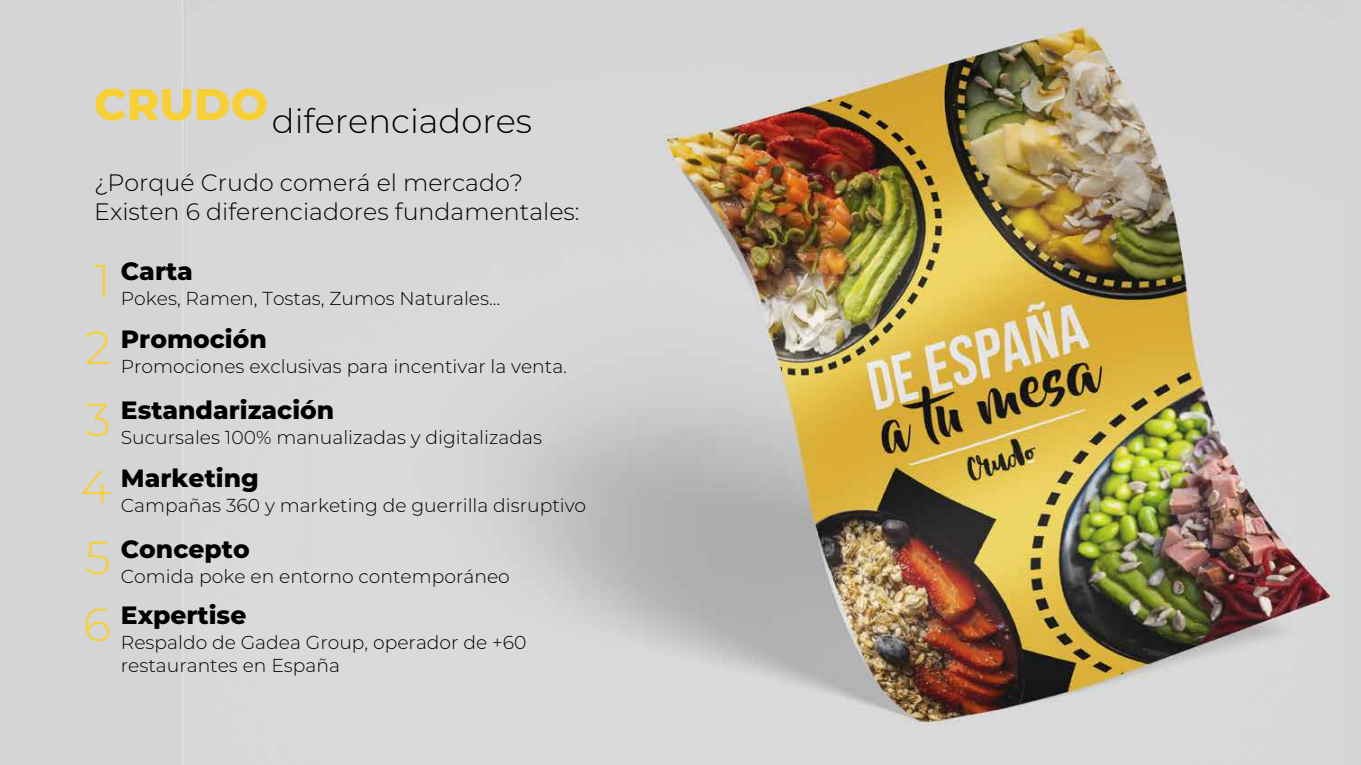
<style>
.page{position:relative;width:1361px;height:765px;background:#d5d5d5}
.page>*{position:absolute;margin:0;border:0;box-sizing:border-box;transform-origin:0 0}
.t1{font:300 46.25px "Montserrat";color:#f7cf36}
.t2{font:300 33.88px "Montserrat";color:#000}
.t3{font:800 25px "Montserrat";color:#000}
.t4{font:300 23.75px/28.5px "Montserrat";color:#000}
.t5{font:300 18.75px/22.5px "Montserrat";color:#000}
</style>
<div class="page">
<img style="left:528px;top:18px;width:807px;height:707px">
<h2 class="t2" style="left:94px;top:98px;width:439px"><sup>CRUDO</sup>diferenciadores</h2>
<p class="t4" style="left:94px;top:168px;width:487px">¿Porqué Crudo comerá el mercado?<br>Existen 6 diferenciadores fundamentales:</p>
<h1 class="t1" style="left:95px;top:249px;width:18px">1</h1>
<h3 class="t3" style="left:121px;top:253px;width:74px">Carta</h3>
<p class="t5" style="left:121px;top:287px;width:381px">Pokes, Ramen, Tostas, Zumos Naturales...</p>
<h1 class="t1" style="left:85px;top:317px;width:28px">2</h1>
<h3 class="t3" style="left:121px;top:321px;width:147px">Promoción</h3>
<p class="t5" style="left:121px;top:355px;width:448px">Promociones exclusivas para incentivar la venta.</p>
<h1 class="t1" style="left:85px;top:388px;width:27px">3</h1>
<h3 class="t3" style="left:121px;top:392px;width:215px">Estandarización</h3>
<p class="t5" style="left:121px;top:426px;width:423px">Sucursales 100% manualizadas y digitalizadas</p>
<h1 class="t1" style="left:81px;top:456px;width:32px">4</h1>
<h3 class="t3" style="left:121px;top:460px;width:139px">Marketing</h3>
<p class="t5" style="left:121px;top:494px;width:467px">Campañas 360 y marketing de guerrilla disruptivo</p>
<h1 class="t1" style="left:85px;top:527px;width:27px">5</h1>
<h3 class="t3" style="left:121px;top:531px;width:130px">Concepto</h3>
<p class="t5" style="left:121px;top:565px;width:390px">Comida poke en entorno contemporáneo</p>
<h1 class="t1" style="left:83px;top:593px;width:29px">6</h1>
<h3 class="t3" style="left:121px;top:597px;width:127px">Expertise</h3>
<p class="t5" style="left:121px;top:631px;width:407px">Respaldo de Gadea Group, operador de +60 restaurantes en España</p>
</div>
